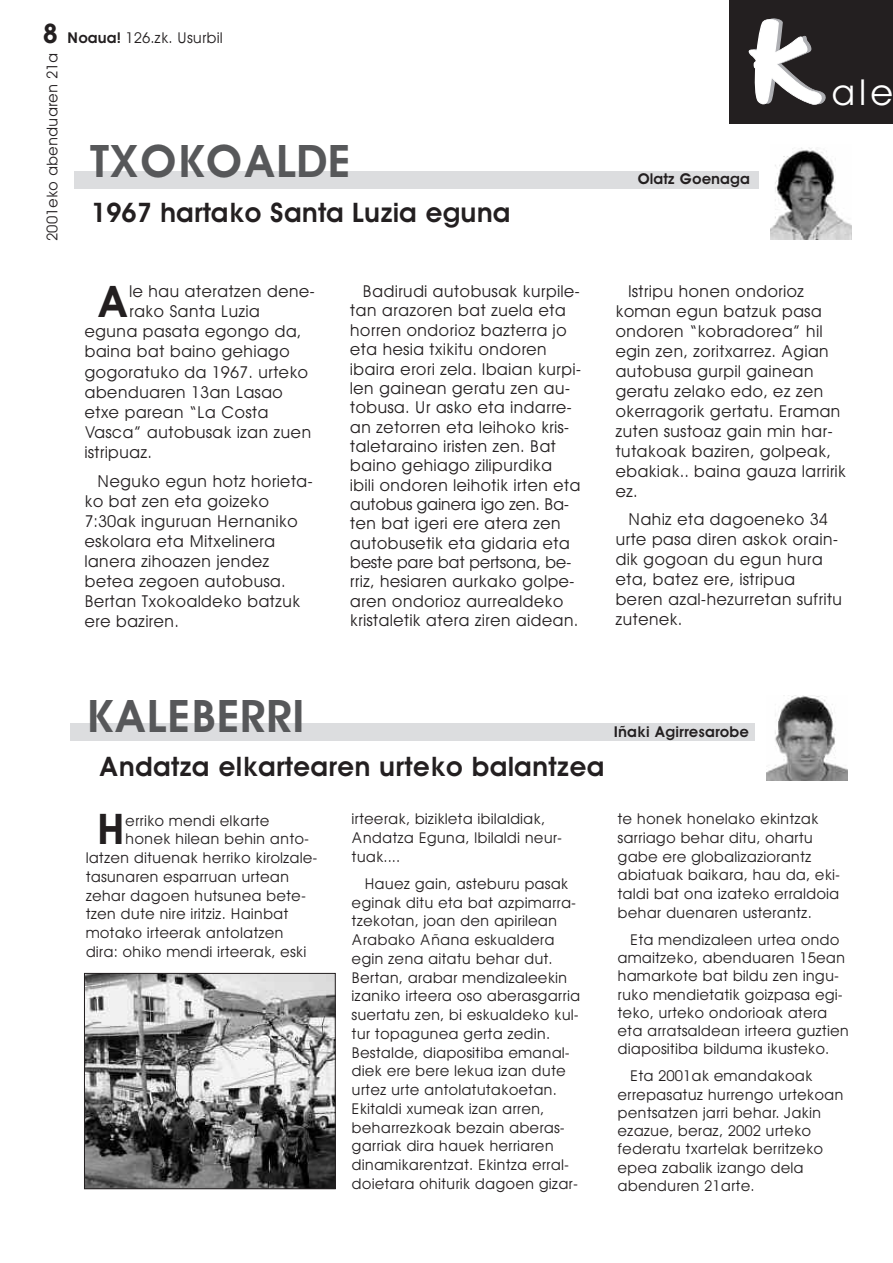
<style>
.page{position:relative;width:893px;height:1263px;background:#fff}
.page>*{position:absolute;margin:0;border:0;box-sizing:border-box;transform-origin:0 0}
.t1{font:600 45px "Avant Garde";color:#57585a}
.t2{font:600 43.65px "Avant Garde";color:#231f20}
.t3{font:600 42.45px "Avant Garde";color:#231f20}
.t4{font:36px "Avant Garde";color:#fff}
.t5{font:600 27px "Avant Garde";letter-spacing:.005em;color:#231f20}
.t6{font:16.5px/19.4px "Avant Garde";color:#231f20}
.t7{font:15px/18.8px "Avant Garde";color:#231f20}
.t8{font:600 15px "Avant Garde";letter-spacing:.005em;color:#231f20}
.s1{font-weight:600;font-size:27px}
.s2{font-weight:600}
</style>
<div class="page">
<div style="left:730px;top:0;width:163px;height:123px;background:#231f20"></div>
<svg style="left:748px;top:18px;width:78px;height:87px"></svg>
<div style="left:70px;top:723px;width:685px;height:17px;background:#dcdddf"></div>
<img style="left:766px;top:696px;width:81px;height:85px">
<div style="left:74px;top:172px;width:685px;height:17px;background:#dcdddf"></div>
<img style="left:771px;top:147px;width:80px;height:92px">
<img style="left:86px;top:975px;width:248px;height:212px">
<div style="left:84px;top:973px;width:252px;height:216px;border:1px solid #231f20"></div>
<p class="t7" style="left:43px;top:28px;width:181px"><span class="s1">8</span> <span class="s2">Noaua!</span> 126.zk. Usurbil</p>
<p class="t7" style="left:43px;top:241px;width:190px;rotate:-90deg">2001eko abenduaren 21a</p>
<h1 class="t1" style="left:90px;top:135px;width:263px">TXOKOALDE</h1>
<h3 class="t5" style="left:91px;top:197px;width:421px">1967 hartako Santa Luzia eguna</h3>
<p class="t8" style="left:637px;top:170px;width:114px">Olatz Goenaga</p>
<h3 class="t4" style="left:831px;top:72px;width:64px">ale</h3>
<h2 class="t2" style="left:97px;top:277px;width:34px">A</h2>
<p class="t6" style="left:129px;top:282px;width:187px">le hau ateratzen dene-</p>
<p class="t6" style="left:129px;top:302px;width:133px">rako Santa Luzia</p>
<p class="t6" style="left:84px;top:322px;width:219px">eguna pasata egongo da,</p>
<p class="t6" style="left:84px;top:342px;width:207px">baina bat baino gehiago</p>
<p class="t6" style="left:84px;top:362px;width:225px">gogoratuko da 1967. urteko</p>
<p class="t6" style="left:84px;top:382px;width:200px">abenduaren 13an Lasao</p>
<p class="t6" style="left:84px;top:402px;width:186px">etxe parean “La Costa</p>
<p class="t6" style="left:84px;top:422px;width:228px">Vasca” autobusak izan zuen</p>
<p class="t6" style="left:84px;top:443px;width:69px">istripuaz.</p>
<p class="t6" style="left:84px;top:471px;width:230px;line-height:20.1px;text-indent:13px">Neguko egun hotz horieta&shy;ko bat zen eta goizeko<br>7:30ak inguruan Hernaniko eskolara eta Mitxelinera lanera zihoazen jendez betea zegoen autobusa.<br>Bertan Txokoaldeko batzuk ere baziren.</p>
<h1 class="t1" style="left:86px;top:690px;width:220px">KALEBERRI</h1>
<p class="t6" style="left:350px;top:282px;width:233px;text-indent:13px">Badirudi autobusak kurpile&shy;tan arazoren bat zuela eta horren ondorioz bazterra jo eta hesia txikitu ondoren ibaira erori zela. Ibaian kurpi&shy;len gainean geratu zen au&shy;tobusa. Ur asko eta indarre&shy;an zetorren eta leihoko kris&shy;taletaraino iristen zen. Bat baino gehiago zilipurdika<br>ibili ondoren leihotik irten eta autobus gainera igo zen. Ba&shy;ten bat igeri ere atera zen autobusetik eta gidaria eta beste pare bat pertsona, be&shy;rriz, hesiaren aurkako golpe&shy;aren ondorioz aurrealdeko kristaletik atera ziren aidean.</p>
<p class="t6" style="left:615px;top:281px;width:232px;line-height:20px;text-indent:13px">Istripu honen ondorioz koman egun batzuk pasa ondoren “kobradorea” hil egin zen, zoritxarrez. Agian autobusa gurpil gainean geratu zelako edo, ez zen okerragorik gertatu. Eraman zuten sustoaz gain min har&shy;tutakoak baziren, golpeak, ebakiak.. baina gauza larririk ez.</p>
<p class="t6" style="left:615px;top:509px;width:228px;line-height:20px;text-indent:13px">Nahiz eta dagoeneko 34 urte pasa diren askok orain&shy;dik gogoan du egun hura eta, batez ere, istripua beren azal-hezurretan sufritu zutenek.</p>
<p class="t8" style="left:614px;top:723px;width:137px">Iñaki Agirresarobe</p>
<h3 class="t5" style="left:99px;top:751px;width:507px">Andatza elkartearen urteko balantzea</h3>
<h3 class="t3" style="left:96px;top:805px;width:30px">H</h3>
<p class="t7" style="left:125px;top:811px;width:146px">erriko mendi elkarte</p>
<p class="t7" style="left:125px;top:830px;width:185px">honek hilean behin anto-</p>
<p class="t7" style="left:86px;top:848px;width:233px">latzen dituenak herriko kirolzale-</p>
<p class="t7" style="left:86px;top:867px;width:205px">tasunaren esparruan urtean</p>
<p class="t7" style="left:86px;top:886px;width:222px">zehar dagoen hutsunea bete-</p>
<p class="t7" style="left:86px;top:905px;width:204px">tzen dute nire iritziz. Hainbat</p>
<p class="t7" style="left:86px;top:923px;width:200px">motako irteerak antolatzen</p>
<p class="t7" style="left:86px;top:942px;width:222px">dira: ohiko mendi irteerak, eski</p>
<p class="t7" style="left:352px;top:809px;width:212px">irteerak, bizikleta ibilaldiak,<br>Andatza Eguna, Ibilaldi neur&shy;tuak....</p>
<p class="t7" style="left:352px;top:874px;width:230px;text-indent:13px">Hauez gain, asteburu pasak eginak ditu eta bat azpimarra&shy;tzekotan, joan den apirilean<br>Arabako Añana eskualdera egin zena aitatu behar dut.<br>Bertan, arabar mendizaleekin izaniko irteera oso aberasgarria suertatu zen, bi eskualdeko kul&shy;tur topagunea gerta zedin.<br>Bestalde, diapositiba emanal&shy;diek ere bere lekua izan dute urtez urte antolatutakoetan.<br>Ekitaldi xumeak izan arren, beharrezkoak bezain aberas&shy;garriak dira hauek herriaren dinamikarentzat. Ekintza erral&shy;doietara ohiturik dagoen gizar-</p>
<p class="t7" style="left:618px;top:809px;width:224px">te honek honelako ekintzak sarriago behar ditu, ohartu gabe ere globalizaziorantz abiatuak baikara, hau da, eki&shy;taldi bat ona izateko erraldoia behar duenaren usterantz.</p>
<p class="t7" style="left:618px;top:930px;width:233px;line-height:18.3px;text-indent:13px">Eta mendizaleen urtea ondo amaitzeko, abenduaren 15ean hamarkote bat bildu zen ingu&shy;ruko mendietatik goizpasa egi&shy;teko, urteko ondorioak atera eta arratsaldean irteera guztien diapositiba bilduma ikusteko.</p>
<p class="t7" style="left:618px;top:1067px;width:228px;line-height:18.3px;text-indent:13px">Eta 2001ak emandakoak errepasatuz hurrengo urtekoan pentsatzen jarri behar. Jakin ezazue, beraz, 2002 urteko federatu txartelak berritzeko epea zabalik izango dela abenduren 21arte.</p>
</div>
